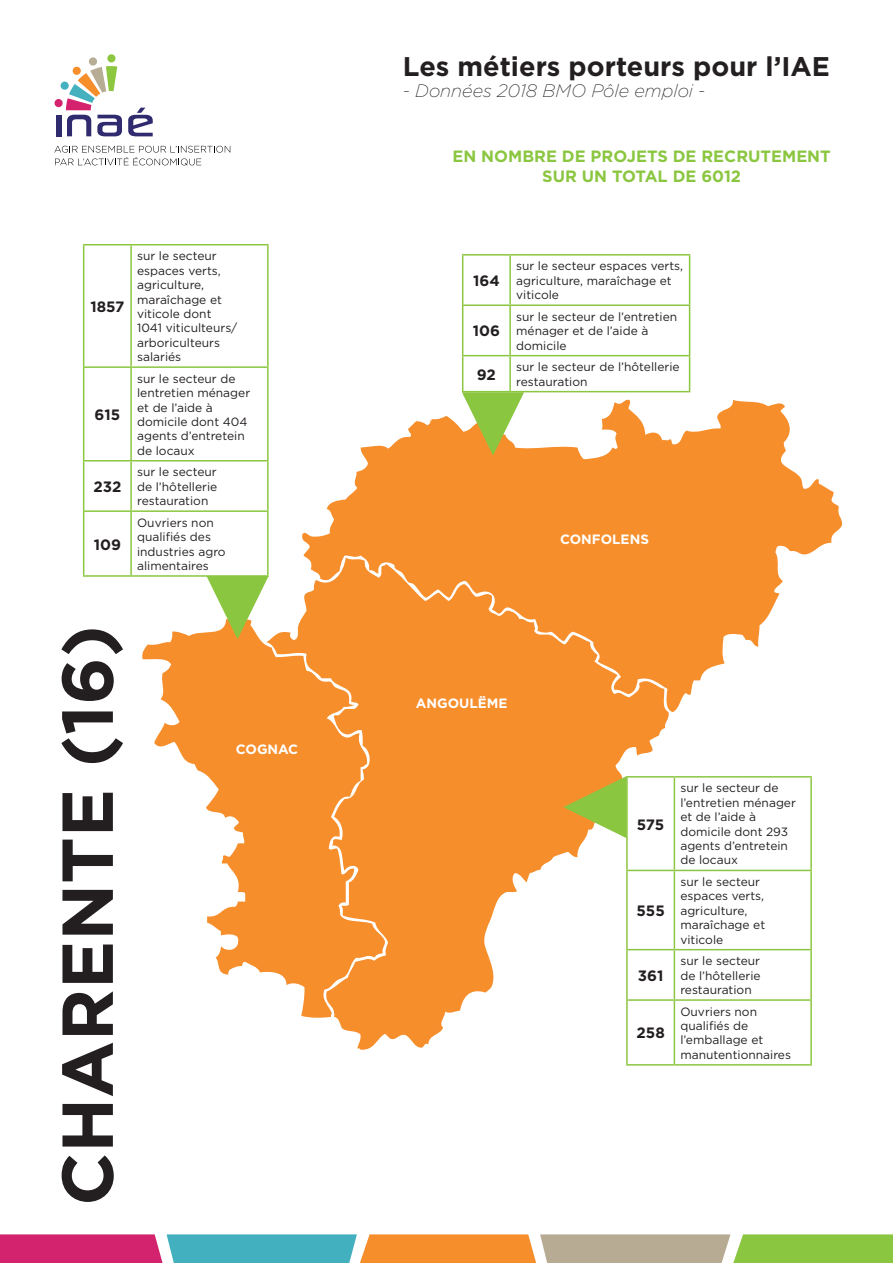
<style>
.page{position:relative;width:893px;height:1263px;background:#fff}
.page>*{position:absolute;margin:0;border:0;box-sizing:border-box;transform-origin:0 0}
.t1{font:700 72px "Gotham";color:#231f20}
.t2{font:700 27px "Gotham";color:#231f20}
.t3{font:italic 200 18px "Gotham";color:#231f20}
.t4{font:700 16.35px/19.6px "Gotham";color:#8bc640;text-align:center}
.t5{font:700 15px "Gotham";color:#231f20}
.t6{font:700 13.5px "Gotham";color:#fff}
.t7{font:12px/14.4px "Gotham";color:#231f20}
</style>
<div class="page">
<svg style="left:337px;top:712px;width:332px;height:338px;fill:#f68e2c"></svg>
<svg style="left:302px;top:400px;width:540px;height:312px;fill:#f68e2c"></svg>
<svg style="left:142px;top:618px;width:243px;height:400px;fill:#f68e2c"></svg>
<svg style="left:0;top:1234px;width:893px;height:29px;background:#ad987b"></svg>
<svg style="left:54px;top:146px;width:176px;height:19px"></svg>
<div style="left:54px;top:99px;width:9px;height:8px;background:#d5226f;border-radius:4px"></div>
<div style="left:60px;top:81px;width:9px;height:9px;background:#45b1c0;border-radius:4px"></div>
<div style="left:89px;top:57px;width:8px;height:9px;background:#b7ac94;border-radius:4px"></div>
<svg style="left:107px;top:54px;width:9px;height:9px"></svg>
<div style="left:56px;top:115px;width:5px;height:21px;background:#302a6e"></div>
<svg style="left:66px;top:66px;width:56px;height:70px"></svg>
<svg style="left:128px;top:108px;width:25px;height:28px"></svg>
<hr style="left:462px;top:254px;width:48px;height:2px;background:#8bc640">
<hr style="left:510px;top:254px;width:180px;height:2px;background:#8bc640">
<svg style="left:462px;top:255px;width:228px;height:201px"></svg>
<svg style="left:628px;top:777px;width:182px;height:287px"></svg>
<hr style="left:626px;top:776px;width:48px;height:1px;background:#8bc640">
<hr style="left:626px;top:777px;width:2px;height:93px;background:#8bc640">
<hr style="left:674px;top:776px;width:138px;height:1px;background:#8bc640">
<hr style="left:674px;top:777px;width:1px;height:93px;background:#8bc640">
<hr style="left:810px;top:777px;width:2px;height:93px;background:#8bc640">
<hr style="left:626px;top:870px;width:48px;height:1px;background:#8bc640">
<hr style="left:626px;top:871px;width:2px;height:78px;background:#8bc640">
<hr style="left:674px;top:870px;width:138px;height:1px;background:#8bc640">
<hr style="left:674px;top:871px;width:1px;height:78px;background:#8bc640">
<hr style="left:810px;top:871px;width:2px;height:78px;background:#8bc640">
<hr style="left:626px;top:949px;width:48px;height:1px;background:#8bc640">
<hr style="left:626px;top:950px;width:2px;height:49px;background:#8bc640">
<hr style="left:674px;top:949px;width:138px;height:1px;background:#8bc640">
<hr style="left:674px;top:950px;width:1px;height:49px;background:#8bc640">
<hr style="left:810px;top:950px;width:2px;height:49px;background:#8bc640">
<hr style="left:626px;top:999px;width:48px;height:2px;background:#8bc640">
<hr style="left:626px;top:1001px;width:2px;height:63px;background:#8bc640">
<hr style="left:674px;top:999px;width:138px;height:2px;background:#8bc640">
<hr style="left:674px;top:1001px;width:1px;height:63px;background:#8bc640">
<hr style="left:810px;top:1001px;width:2px;height:63px;background:#8bc640">
<hr style="left:626px;top:1064px;width:48px;height:1px;background:#8bc640">
<hr style="left:674px;top:1064px;width:138px;height:1px;background:#8bc640">
<svg style="left:563px;top:776px;width:64px;height:62px;background:#c1b347"></svg>
<svg style="left:84px;top:245px;width:183px;height:330px"></svg>
<hr style="left:83px;top:244px;width:48px;height:1px;background:#8bc640">
<hr style="left:83px;top:245px;width:1px;height:121px;background:#8bc640">
<hr style="left:131px;top:244px;width:138px;height:1px;background:#8bc640">
<hr style="left:130px;top:245px;width:2px;height:121px;background:#8bc640">
<hr style="left:267px;top:245px;width:2px;height:121px;background:#8bc640">
<hr style="left:83px;top:366px;width:48px;height:2px;background:#8bc640">
<hr style="left:83px;top:368px;width:1px;height:92px;background:#8bc640">
<hr style="left:131px;top:366px;width:138px;height:2px;background:#8bc640">
<hr style="left:130px;top:368px;width:2px;height:92px;background:#8bc640">
<hr style="left:267px;top:368px;width:2px;height:92px;background:#8bc640">
<hr style="left:83px;top:460px;width:48px;height:1px;background:#8bc640">
<hr style="left:83px;top:461px;width:1px;height:49px;background:#8bc640">
<hr style="left:131px;top:460px;width:138px;height:1px;background:#8bc640">
<hr style="left:130px;top:461px;width:2px;height:49px;background:#8bc640">
<hr style="left:267px;top:461px;width:2px;height:49px;background:#8bc640">
<hr style="left:83px;top:510px;width:48px;height:2px;background:#8bc640">
<hr style="left:83px;top:512px;width:1px;height:63px;background:#8bc640">
<hr style="left:131px;top:510px;width:138px;height:2px;background:#8bc640">
<hr style="left:130px;top:512px;width:2px;height:63px;background:#8bc640">
<hr style="left:267px;top:512px;width:2px;height:63px;background:#8bc640">
<hr style="left:83px;top:575px;width:48px;height:2px;background:#8bc640">
<hr style="left:131px;top:575px;width:138px;height:2px;background:#8bc640">
<svg style="left:206px;top:576px;width:63px;height:63px"></svg>
<p class="t5" style="left:90px;top:297px;width:36px">1857</p>
<p class="t5" style="left:95px;top:405px;width:27px">615</p>
<p class="t5" style="left:93px;top:477px;width:30px">232</p>
<p class="t5" style="left:94px;top:534px;width:29px">109</p>
<p class="t7" style="left:137px;top:249px;width:102px">sur le secteur espaces verts, agriculture, maraîchage et viticole dont<br>1041 viticulteurs/ arboriculteurs salariés</p>
<p class="t7" style="left:137px;top:371px;width:115px">sur le secteur de lentretien ménager et de l’aide à domicile dont 404 agents d’entretein de locaux</p>
<p class="t7" style="left:137px;top:465px;width:82px;text-align:justify">sur le secteur de l’hôtellerie restauration</p>
<p class="t7" style="left:137px;top:515px;width:90px">Ouvriers non qualifiés des industries agro alimentaires</p>
<p class="t1" style="left:40px;top:1206px;width:582px;rotate:-90deg">CHARENTE (16)</p>
<p class="t6" style="left:236px;top:740px;width:64px">COGNAC</p>
<p class="t2" style="left:403px;top:48px;width:428px">Les métiers porteurs pour l’IAE</p>
<p class="t3" style="left:403px;top:80px;width:304px">- Données 2018 BMO Pôle emploi -</p>
<p class="t4" style="left:452px;top:146px;width:380px">EN NOMBRE DE PROJETS DE RECRUTEMENT<br>SUR UN TOTAL DE 6012</p>
<p class="t5" style="left:473px;top:271px;width:28px">164</p>
<p class="t5" style="left:473px;top:321px;width:29px">106</p>
<p class="t7" style="left:516px;top:259px;width:169px">sur le secteur espaces verts, agriculture, maraîchage et viticole</p>
<p class="t7" style="left:516px;top:309px;width:163px">sur le secteur de l’entretien ménager et de l’aide à domicile</p>
<p class="t5" style="left:477px;top:364px;width:21px">92</p>
<p class="t7" style="left:516px;top:360px;width:165px">sur le secteur de l’hôtellerie restauration</p>
<p class="t6" style="left:560px;top:530px;width:90px">CONFOLENS</p>
<p class="t6" style="left:416px;top:694px;width:93px">ANGOULËME</p>
<p class="t5" style="left:637px;top:814px;width:29px">575</p>
<p class="t5" style="left:636px;top:901px;width:30px">555</p>
<p class="t5" style="left:638px;top:965px;width:27px">361</p>
<p class="t5" style="left:636px;top:1023px;width:30px">258</p>
<p class="t7" style="left:680px;top:781px;width:117px">sur le secteur de l’entretien ménager et de l’aide à domicile dont 293 agents d’entretein de locaux</p>
<p class="t7" style="left:680px;top:874px;width:86px">sur le secteur espaces verts, agriculture, maraîchage et viticole</p>
<p class="t7" style="left:680px;top:953px;width:82px;text-align:justify">sur le secteur de l’hôtellerie restauration</p>
<p class="t7" style="left:680px;top:1004px;width:112px">Ouvriers non qualifiés de l’emballage et manutentionnaires</p>
</div>
